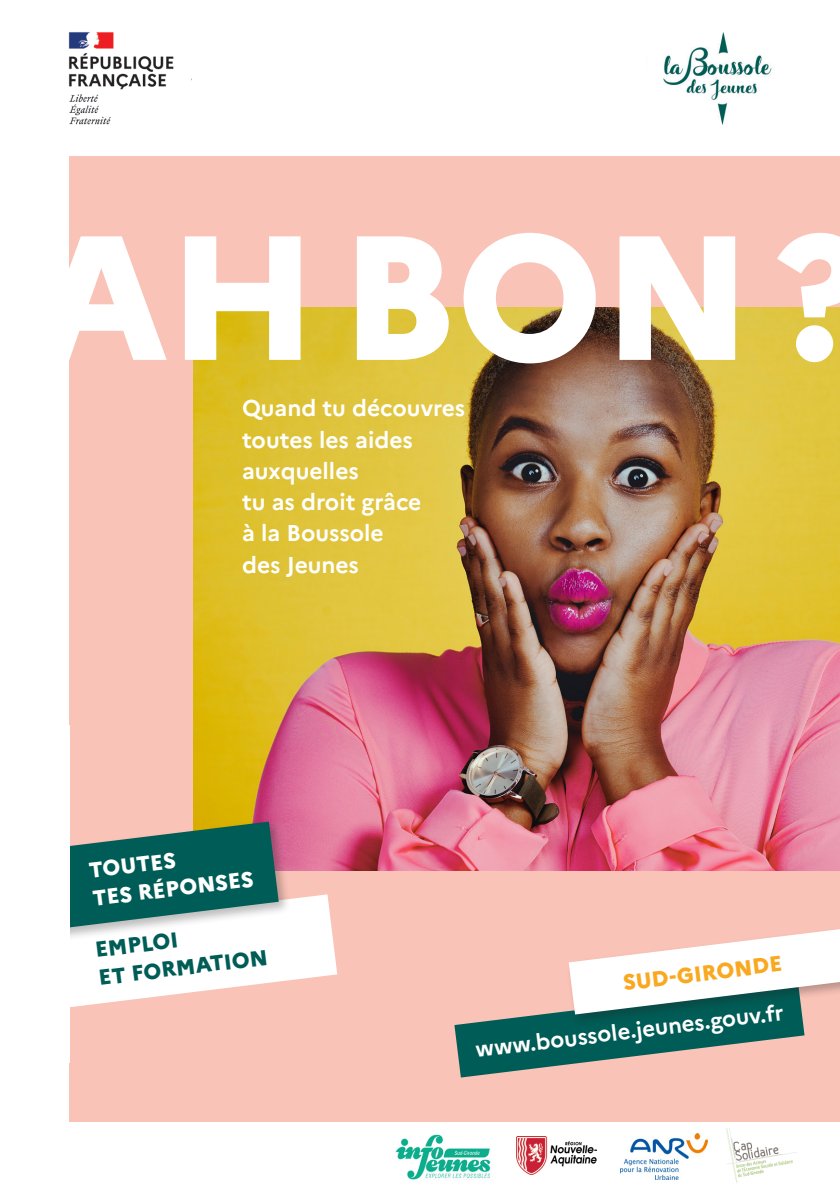
<style>
.page{position:relative;width:840px;height:1191px;background:#fff}
.page>*{position:absolute;margin:0;border:0;box-sizing:border-box;transform-origin:0 0}
.t1{font:800 176.4px "Marianne";color:#fff}
.t2{font:700 22.8px/31.2px "Marianne";color:#fff}
.t3{font:700 22.2px "Marianne";color:#fff}
.t4{font:800 21.6px "Marianne";color:#005c56}
.t5{font:800 21.6px/28px "Marianne";color:#fff}
.t6{font:800 21.6px "Marianne";color:#f9a820}
</style>
<div class="page">
<img style="left:68px;top:32px;width:124px;height:92px">
<img style="left:663px;top:32px;width:109px;height:92px">
<img style="left:395px;top:1134px;width:96px;height:46px">
<img style="left:620px;top:1133px;width:87px;height:46px">
<img style="left:516px;top:1136px;width:80px;height:38px">
<img style="left:726px;top:1128px;width:69px;height:55px">
<div style="left:69px;top:156px;width:770px;height:965px;background:#fac3b7"></div>
<img style="left:194px;top:308px;width:645px;height:562px">
<svg style="left:69px;top:894px;width:268px;height:121px;fill:#fff"></svg>
<svg style="left:454px;top:929px;width:385px;height:148px"></svg>
<div style="left:0;top:819px;width:291px;height:131px;background:#231f20;opacity:.3"></div>
<svg style="left:69px;top:821px;width:209px;height:115px;background:#49817a"></svg>
<div style="left:0;top:725px;width:69px;height:337px;background:#fff"></div>
<p class="t1" style="left:35px;top:189px;width:833px">AHBON?</p>
<p class="t2" style="left:242px;top:393px;width:225px">Quand tu découvres toutes les aides auxquelles<br>tu as droit grâce<br>à la Boussole<br>des Jeunes</p>
<p class="t5" style="left:88px;top:856px;width:163px;rotate:-7deg">TOUTES<br>TES RÉPONSES</p>
<p class="t4" style="left:93px;top:936px;width:85px;rotate:-7deg">EMPLOI</p>
<p class="t4" style="left:97px;top:964px;width:172px;rotate:-7deg">ET FORMATION</p>
<p class="t6" style="left:621px;top:969px;width:161px;rotate:-7deg">SUD-GIRONDE</p>
<p class="t3" style="left:474px;top:1036px;width:311px;rotate:-7deg">www.boussole.jeunes.gouv.fr</p>
</div>
